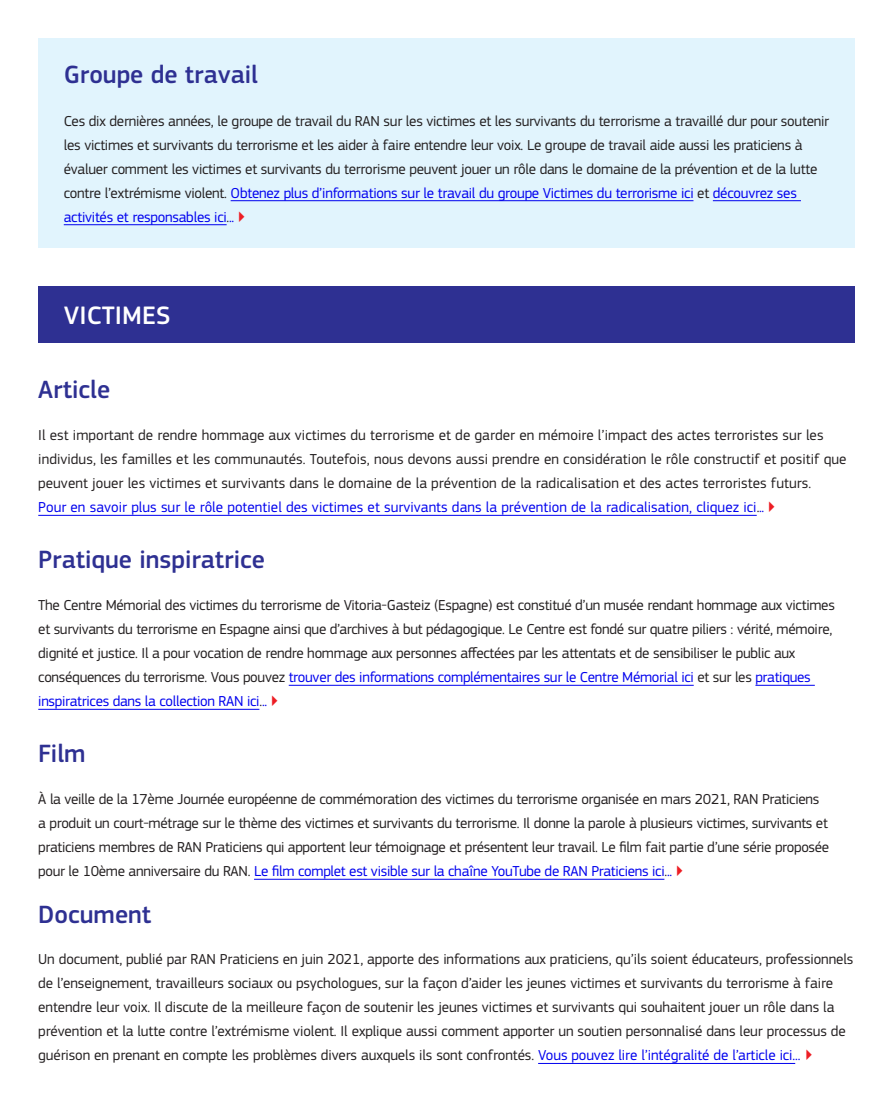
<style>
.page{position:relative;width:893px;height:1098px;background:#fff}
.page>*{position:absolute;margin:0;border:0;box-sizing:border-box;transform-origin:0 0}
.t1{font:500 26.25px "EC Square Sans Pro";letter-spacing:.005em;color:#fff}
.body{font:500 25.95px "EC Square Sans Pro";color:#2e3092}
.body-2{font:15px/24px "EC Square Sans Pro";letter-spacing:-.015em;color:#231f20}
.body-3{font:15px/24px "EC Square Sans Pro";letter-spacing:.005em;color:#231f20}
.s1{color:#00e}
.s2{color:#ed1d24}
</style>
<div class="page">
<div style="left:38px;top:38px;width:817px;height:209px;background:#e1f4fd"></div>
<hr style="left:231px;top:200px;width:462px;height:1px;background:#00e">
<hr style="left:713px;top:200px;width:88px;height:1px;background:#00e">
<hr style="left:64px;top:224px;width:163px;height:1px;background:#00e">
<div style="left:38px;top:287px;width:817px;height:56px;background:#2e3092"></div>
<hr style="left:38px;top:515px;width:719px;height:1px;background:#00e">
<hr style="left:289px;top:684px;width:405px;height:1px;background:#00e">
<hr style="left:755px;top:684px;width:60px;height:1px;background:#00e">
<hr style="left:38px;top:708px;width:221px;height:1px;background:#00e">
<hr style="left:254px;top:878px;width:410px;height:1px;background:#00e">
<hr style="left:538px;top:1062px;width:257px;height:1px;background:#00e">
<h3 class="body" style="left:64px;top:60px;width:196px">Groupe de travail</h3>
<p class="body-2" style="left:64px;top:109px;width:767px">Ces dix dernières années, le groupe de travail du RAN sur les victimes et les survivants du terrorisme a travaillé dur pour soutenir les victimes et survivants du terrorisme et les aider à faire entendre leur voix. Le groupe de travail aide aussi les praticiens à évaluer comment les victimes et survivants du terrorisme peuvent jouer un rôle dans le domaine de la prévention et de la lutte contre l’extrémisme violent. <span class="s1">Obtenez plus d’informations sur le travail du groupe Victimes du terrorisme ici</span> et <span class="s1">découvrez ses activités et responsables ici</span>.<span class="s1">..</span> <span class="s2">▶</span></p>
<h2 class="t1" style="left:64px;top:299px;width:108px">VICTIMES</h2>
<h3 class="body" style="left:38px;top:374px;width:73px">Article</h3>
<p class="body-3" style="left:38px;top:423px;width:810px">Il est important de rendre hommage aux victimes du terrorisme et de garder en mémoire l’impact des actes terroristes sur les individus, les familles et les communautés. Toutefois, nous devons aussi prendre en considération le rôle constructif et positif que peuvent jouer les victimes et survivants dans le domaine de la prévention de la radicalisation et des actes terroristes futurs.<br><span class="s1">Pour en savoir plus sur le rôle potentiel des victimes et survivants dans la prévention de la radicalisation, cliquez ici</span>.<span class="s1">..</span> <span class="s2">▶</span></p>
<h3 class="body" style="left:38px;top:544px;width:228px">Pratique inspiratrice</h3>
<p class="body-2" style="left:38px;top:593px;width:798px">The Centre Mémorial des victimes du terrorisme de Vitoria-Gasteiz (Espagne) est constitué d’un musée rendant hommage aux victimes et survivants du terrorisme en Espagne ainsi que d’archives à but pédagogique. Le Centre est fondé sur quatre piliers : vérité, mémoire, dignité et justice. Il a pour vocation de rendre hommage aux personnes affectées par les attentats et de sensibiliser le public aux conséquences du terrorisme. Vous pouvez <span class="s1">trouver des informations complémentaires sur le Centre Mémorial ici</span> et sur les <span class="s1">pratiques inspiratrices dans la collection RAN ici</span>.<span class="s1">..</span> <span class="s2">▶</span></p>
<h3 class="body" style="left:38px;top:738px;width:49px">Film</h3>
<p class="body-2" style="left:38px;top:787px;width:792px">À la veille de la 17ème Journée européenne de commémoration des victimes du terrorisme organisée en mars 2021, RAN Praticiens a produit un court-métrage sur le thème des victimes et survivants du terrorisme. Il donne la parole à plusieurs victimes, survivants et praticiens membres de RAN Praticiens qui apportent leur témoignage et présentent leur travail. Le film fait partie d’une série proposée pour le 10ème anniversaire du RAN. <span class="s1">Le film complet est visible sur la chaîne YouTube de RAN Praticiens ici</span>.<span class="s1">..</span> <span class="s2">▶</span></p>
<p class="body" style="left:38px;top:899px;width:114px">Document</p>
<p class="body-2" style="left:38px;top:947px;width:817px">Un document, publié par RAN Praticiens en juin 2021, apporte des informations aux praticiens, qu’ils soient éducateurs, professionnels de l’enseignement, travailleurs sociaux ou psychologues, sur la façon d’aider les jeunes victimes et survivants du terrorisme à faire entendre leur voix. Il discute de la meilleure façon de soutenir les jeunes victimes et survivants qui souhaitent jouer un rôle dans la prévention et la lutte contre l’extrémisme violent. Il explique aussi comment apporter un soutien personnalisé dans leur processus de guérison en prenant en compte les problèmes divers auxquels ils sont confrontés. <span class="s1">Vous pouvez lire l’intégralité de l’article ici...</span> <span class="s2">▶</span></p>
</div>
